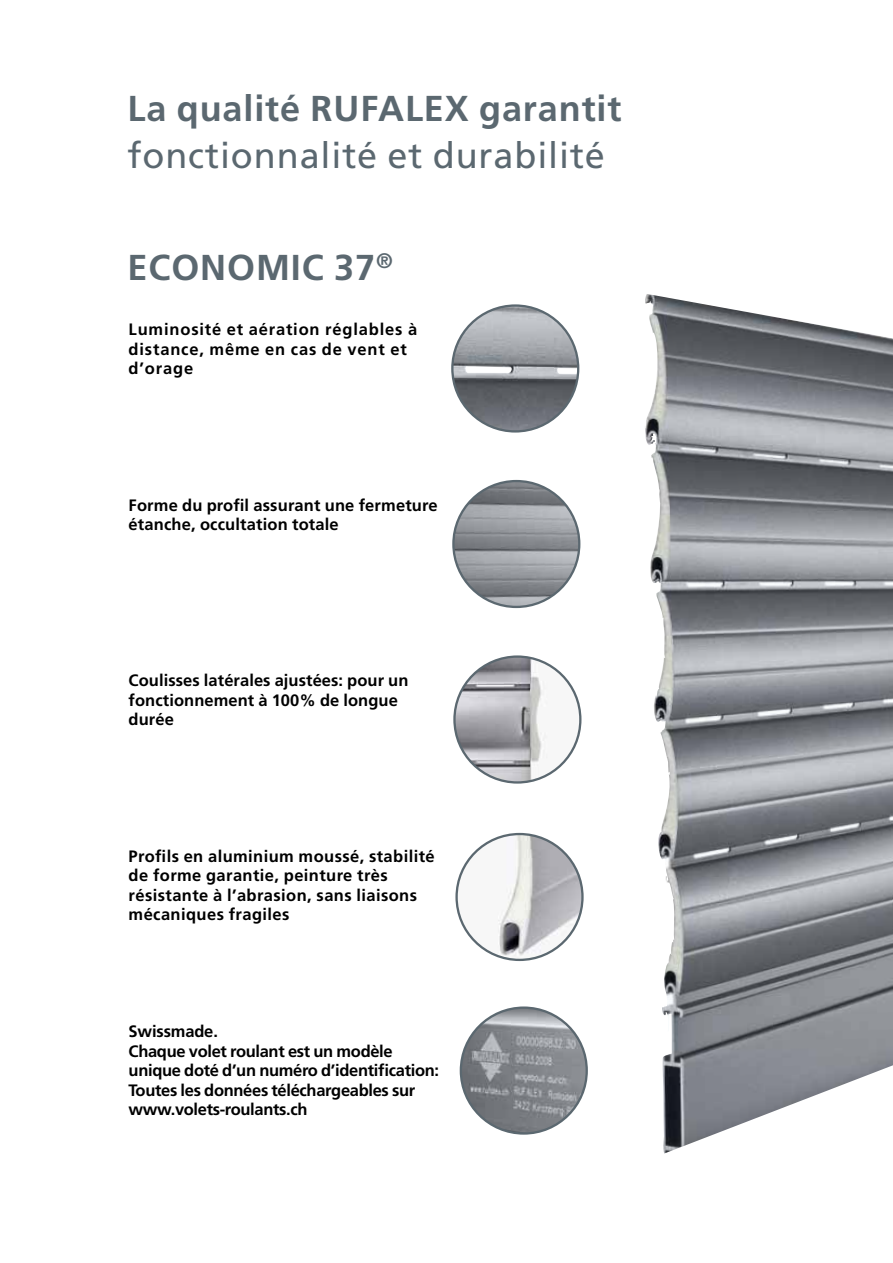
<style>
.page{position:relative;width:893px;height:1263px;background:#fff}
.page>*{position:absolute;margin:0;border:0;box-sizing:border-box;transform-origin:0 0}
.t1{font:700 36px "Frutiger LT";letter-spacing:.025em;color:#5b6870}
.t2{font:36px "Frutiger LT";letter-spacing:.025em;color:#5b6870}
.t3{font:700 16.5px/19.5px "Frutiger LT";letter-spacing:.01em;color:#000}
.t4{font:700 16.5px/19.5px "Frutiger LT";letter-spacing:-.02em;color:#000}
.t5{font:700 16.5px/19.5px "Frutiger LT";letter-spacing:.05em;color:#000}
</style>
<div class="page">
<img style="left:645px;top:294px;width:247px;height:859px">
<img style="left:452px;top:307px;width:126px;height:123px">
<img style="left:453px;top:481px;width:126px;height:126px;border-radius:63px">
<img style="left:454px;top:657px;width:126px;height:125px;border-radius:63px">
<img style="left:457px;top:834px;width:125px;height:126px;border-radius:63px">
<img style="left:461px;top:1008px;width:126px;height:125px;border-radius:63px">
<h1 class="t1" style="left:128px;top:87px;width:495px">La qualité RUFALEX garantit</h1>
<h1 class="t2" style="left:128px;top:134px;width:479px">fonctionnalité et durabilité</h1>
<h1 class="t1" style="left:128px;top:247px;width:267px">ECONOMIC 37<sup>®</sup></h1>
<p class="t5" style="left:129px;top:320px;width:290px">Luminosité et aération réglables à distance, même en cas de vent et d’orage</p>
<p class="t3" style="left:129px;top:495px;width:311px">Forme du profil assurant une fermeture étanche, occultation totale</p>
<p class="t3" style="left:129px;top:671px;width:281px">Coulisses latérales ajustées: pour un fonctionnement à 100% de longue durée</p>
<p class="t3" style="left:129px;top:846px;width:308px">Profils en aluminium moussé, stabilité de forme garantie, peinture très résistante à l’abrasion, sans liaisons mécaniques fragiles</p>
<p class="t4" style="left:129px;top:1022px;width:312px">Swissmade.<br>Chaque volet roulant est un modèle unique doté d’un numéro d’identification:<br>Toutes les données téléchargeables sur www.volets-roulants.ch</p>
</div>
